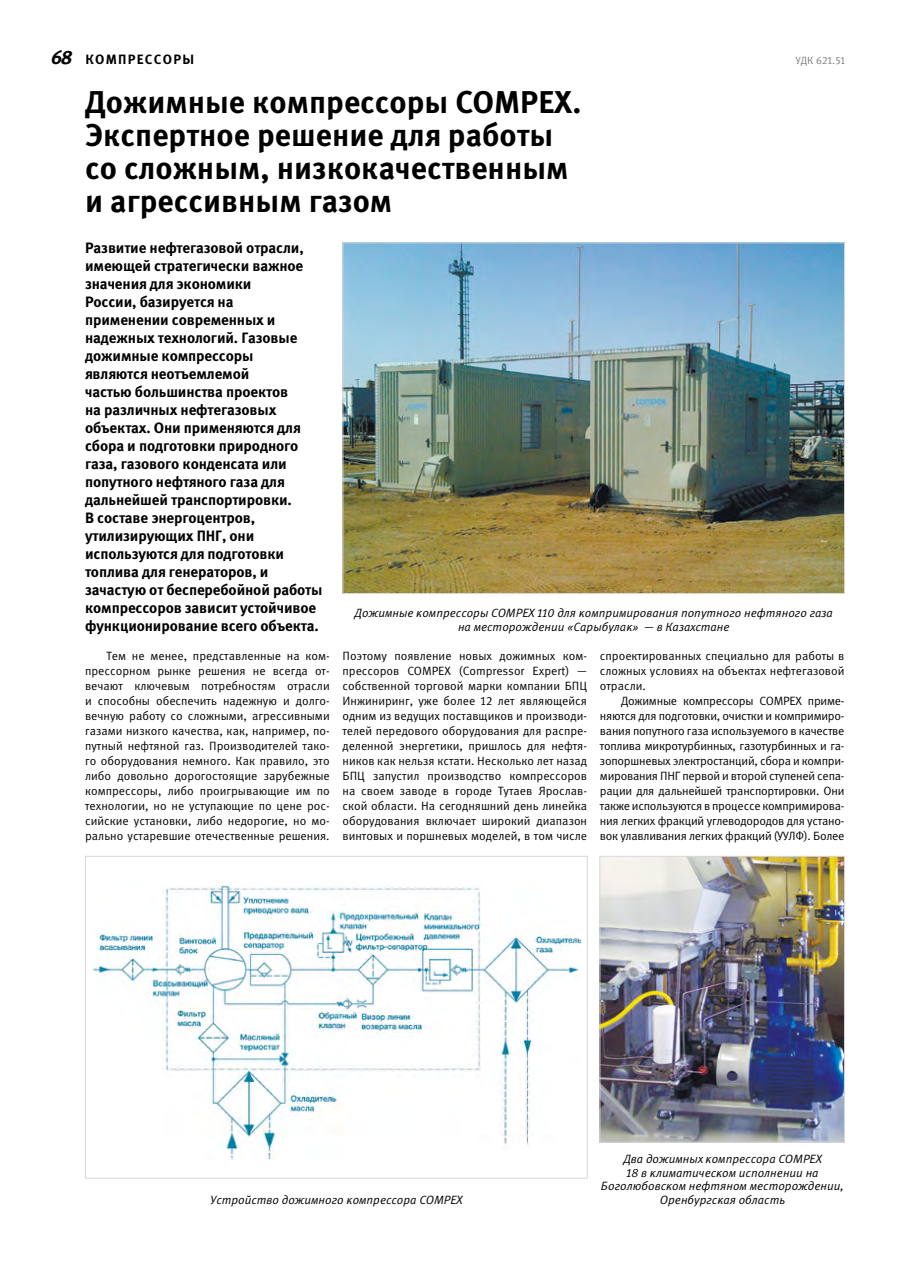
<style>
.page{position:relative;width:919px;height:1272px;background:#fff}
.page>*{position:absolute;margin:0;border:0;box-sizing:border-box;transform-origin:0 0}
.t1{font:700 31.5px/33px "Meta Pro";color:#000}
.t2{font:italic 700 19.5px "Meta Pro";color:#000}
.t3{font:700 15px/18px "Meta Pro";letter-spacing:-.01em;color:#000}
.t4{font:700 13.5px "Meta Pro";color:#000}
.t5{font:12px/15px "Meta Pro";color:#000;text-align:justify}
.t6{font:italic 12px/13.5px "Meta Pro";color:#000;text-align:center}
.t7{font:10.5px "Meta Pro";letter-spacing:-.01em;color:#7c7e81}
</style>
<div class="page">
<img style="left:344px;top:244px;width:498px;height:348px">
<img style="left:601px;top:857px;width:241px;height:283px">
<div style="left:599px;top:855px;width:245px;height:287px;border:1px solid #d7d9da"></div>
<img style="left:92px;top:882px;width:488px;height:277px">
<div style="left:85px;top:855px;width:502px;height:323px;border:1px solid #d7d9da"></div>
<h2 class="t2" style="left:51px;top:44px;width:23px">68</h2>
<p class="t4" style="left:85px;top:51px;width:44px">Компрессоры</p>
<p class="t7" style="left:795px;top:53px;width:51px">УДК 621.51</p>
<h1 class="t1" style="left:85px;top:87px;width:498px">Дожимные компрессоры COMPEX.<br>Экспертное решение для работы со сложным, низкокачественным и агрессивным газом</h1>
<p class="t3" style="left:85px;top:239px;width:239px">Развитие нефтегазовой отрасли, имеющей стратегически важное значения для экономики<br>России, базируется на<br>применении современных и надежных технологий. Газовые дожимные компрессоры<br>являются неотъемлемой<br>частью большинства проектов<br>на различных нефтегазовых объектах. Они применяются для сбора и подготовки природного газа, газового конденсата или попутного нефтяного газа для дальнейшей транспортировки.<br>В составе энергоцентров, утилизирующих ПНГ, они используются для подготовки топлива для генераторов, и зачастую от бесперебойной работы компрессоров зависит устойчивое функционирование всего объекта.</p>
<p class="t5" style="left:85px;top:648px;width:246px;text-indent:21px">Тем не менее, представленные на ком&shy;прессорном рынке решения не всегда от&shy;вечают ключевым потребностям отрасли и способны обеспечить надежную и долго&shy;вечную работу со сложными, агрессивными газами низкого качества, как, например, по&shy;путный нефтяной газ. Производителей тако&shy;го оборудования немного. Как правило, это либо довольно дорогостоящие зарубежные компрессоры, либо проигрывающие им по технологии, но не уступающие по цене рос&shy;сийские установки, либо недорогие, но мо&shy;рально устаревшие отечественные решения.</p>
<p class="t5" style="left:342px;top:648px;width:246px">Поэтому появление новых дожимных ком&shy;прессоров COMPEX (Compressor Expert) — собственной торговой марки компании БПЦ Инжиниринг, уже более 12 лет являющейся одним из ведущих поставщиков и производи&shy;телей передового оборудования для распре&shy;деленной энергетики, пришлось для нефтя&shy;ников как нельзя кстати. Несколько лет назад БПЦ запустил производство компрессоров на своем заводе в городе Тутаев Ярослав&shy;ской области. На сегодняшний день линейка оборудования включает широкий диапазон винтовых и поршневых моделей, в том числе</p>
<p class="t5" style="left:600px;top:648px;width:246px">спроектированных специально для работы в сложных условиях на объектах нефтегазовой отрасли.</p>
<p class="t6" style="left:354px;top:607px;width:480px">Дожимные компрессоры COMPEX 110 для компримирования попутного нефтяного газа на месторождении «Сарыбулак» — в Казахстане</p>
<p class="t5" style="left:600px;top:693px;width:246px;text-indent:21px">Дожимные компрессоры COMPEX приме&shy;няются для подготовки, очистки и компримиро&shy;вания попутного газа используемого в качестве топлива микротурбинных, газотурбинных и га&shy;зопоршневых электростанций, сбора и компри&shy;мирования ПНГ первой и второй ступеней сепа&shy;рации для дальнейшей транспортировки. Они также используются в процессе компримирова&shy;ния легких фракций углеводородов для устано&shy;вок улавливания легких фракций (УУЛФ). Более</p>
<p class="t6" style="left:210px;top:1193px;width:254px">Устройство дожимного компрессора COMPEX</p>
<p class="t6" style="left:601px;top:1152px;width:244px">Два дожимных компрессора COMPEX<br>18 в климатическом исполнении на<br>Боголюбовском нефтяном месторождении,<br>Оренбургская область</p>
</div>
